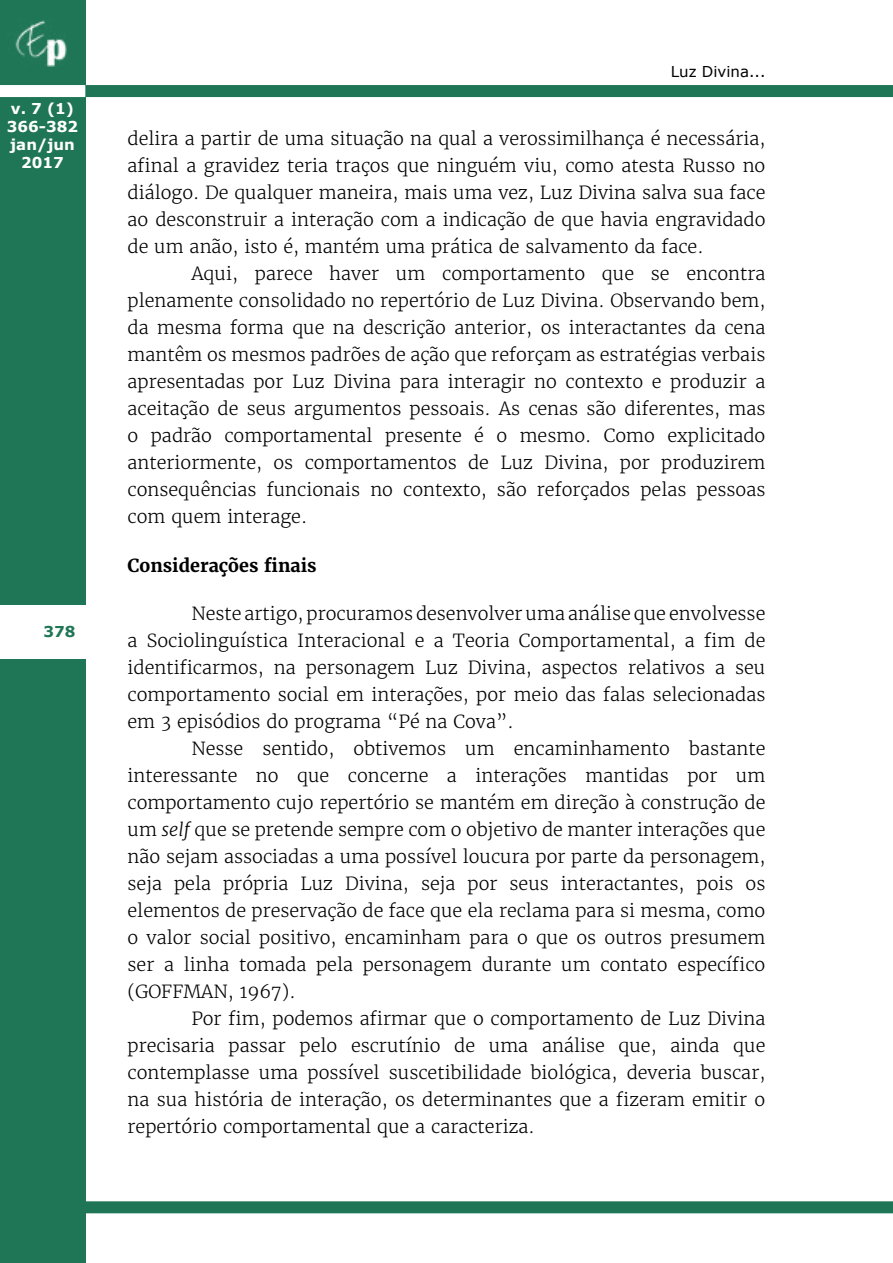
<style>
.page{position:relative;width:893px;height:1263px;background:#fff}
.page>*{position:absolute;margin:0;border:0;box-sizing:border-box;transform-origin:0 0}
.t1{font:300 18px/27px "Merriweather";color:#000;text-align:justify}
.t2{font:700 18px "Merriweather";color:#000}
.t3{font:700 15px/18px "Verdana";color:#fff;text-align:center}
.t4{font:15px "Verdana";color:#000}
.t5{font:700 15px "Verdana";color:#1f7656}
.s1{font-style:italic}
</style>
<div class="page">
<div style="left:0;top:0;width:85px;height:1263px;background:#1f7656"></div>
<img style="left:15px;top:20px;width:52px;height:47px">
<div style="left:85px;top:85px;width:808px;height:12px;background:#1f7656"></div>
<div style="left:0;top:85px;width:85px;height:12px;background:#fff"></div>
<div style="left:0;top:605px;width:85px;height:53px;background:#fff"></div>
<div style="left:84px;top:1201px;width:809px;height:12px;background:#1f7656"></div>
<p class="t3" style="left:7px;top:100px;width:73px">v. 7 (1)<br>366-382 jan/jun<br>2017</p>
<p class="t5" style="left:44px;top:621px;width:33px">378</p>
<p class="t4" style="left:671px;top:61px;width:96px">Luz Divina...</p>
<p class="t1" style="left:128px;top:125px;width:639px">delira a partir de uma situação na qual a verossimilhança é necessária, afinal a gravidez teria traços que ninguém viu, como atesta Russo no diálogo. De qualquer maneira, mais uma vez, Luz Divina salva sua face ao desconstruir a interação com a indicação de que havia engravidado de um anão, isto é, mantém uma prática de salvamento da face.</p>
<p class="t1" style="left:128px;top:260px;width:639px;text-indent:64px">Aqui, parece haver um comportamento que se encontra plenamente consolidado no repertório de Luz Divina. Observando bem, da mesma forma que na descrição anterior, os interactantes da cena mantêm os mesmos padrões de ação que reforçam as estratégias verbais apresentadas por Luz Divina para interagir no contexto e produzir a aceitação de seus argumentos pessoais. As cenas são diferentes, mas o padrão comportamental presente é o mesmo. Como explicitado anteriormente, os comportamentos de Luz Divina, por produzirem consequências funcionais no contexto, são reforçados pelas pessoas com quem interage.</p>
<p class="t2" style="left:128px;top:554px;width:191px">Considerações finais</p>
<p class="t1" style="left:128px;top:600px;width:639px;text-indent:64px">Neste artigo, procuramos desenvolver uma análise que envolvesse a Sociolinguística Interacional e a Teoria Comportamental, a fim de identificarmos, na personagem Luz Divina, aspectos relativos a seu comportamento social em interações, por meio das falas selecionadas em 3 episódios do programa “Pé na Cova”.</p>
<p class="t1" style="left:128px;top:735px;width:639px;text-indent:64px">Nesse sentido, obtivemos um encaminhamento bastante interessante no que concerne a interações mantidas por um comportamento cujo repertório se mantém em direção à construção de um <span class="s1">self</span> que se pretende sempre com o objetivo de manter interações que não sejam associadas a uma possível loucura por parte da personagem, seja pela própria Luz Divina, seja por seus interactantes, pois os elementos de preservação de face que ela reclama para si mesma, como o valor social positivo, encaminham para o que os outros presumem ser a linha tomada pela personagem durante um contato específico (GOFFMAN, 1967).</p>
<p class="t1" style="left:128px;top:1005px;width:639px;text-indent:64px">Por fim, podemos afirmar que o comportamento de Luz Divina precisaria passar pelo escrutínio de uma análise que, ainda que contemplasse uma possível suscetibilidade biológica, deveria buscar, na sua história de interação, os determinantes que a fizeram emitir o repertório comportamental que a caracteriza.</p>
</div>
